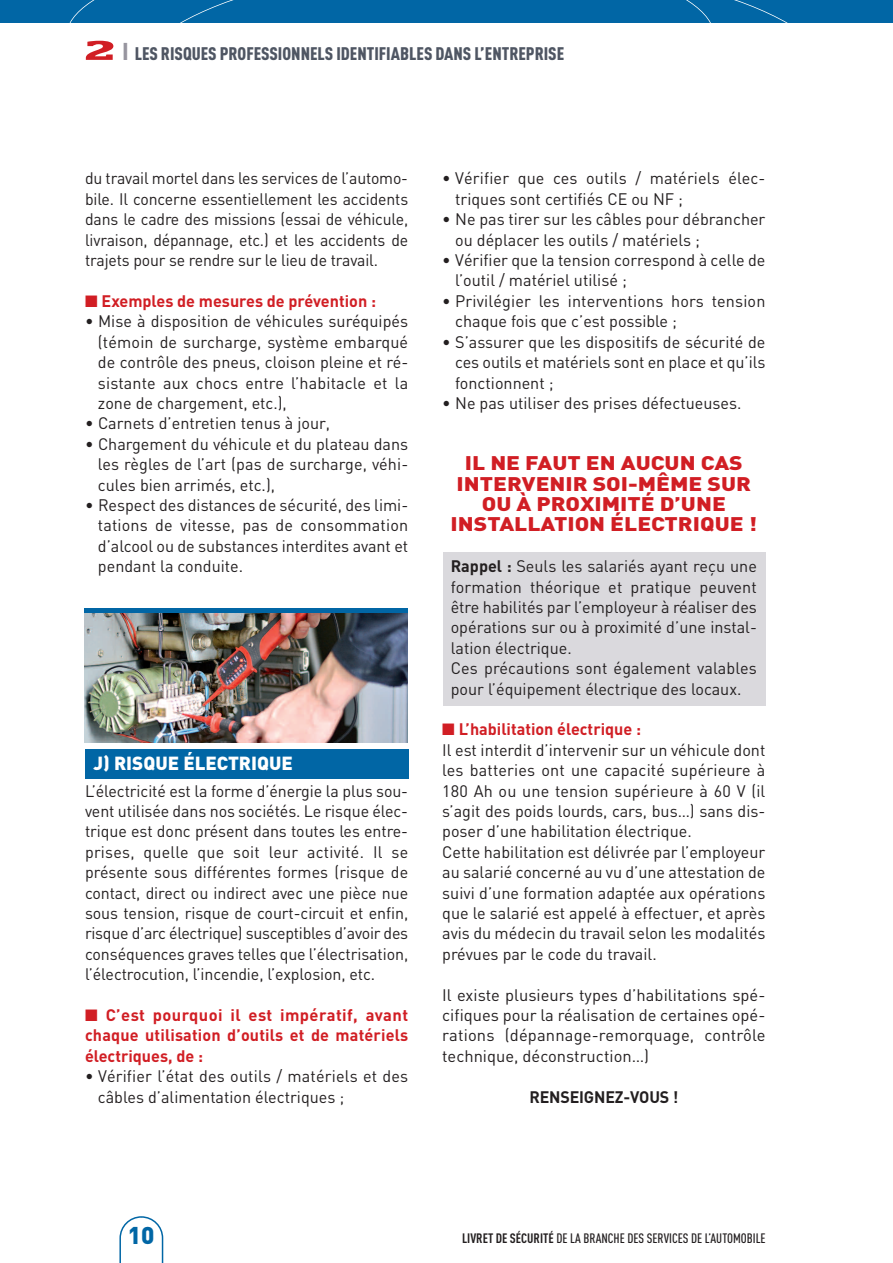
<style>
.page{position:relative;width:893px;height:1263px;background:#fff}
.page>*{position:absolute;margin:0;border:0;box-sizing:border-box;transform-origin:0 0}
.t1{font:900 24px "DIN";color:#0166a5}
.t2{font:900 19.5px/20.4px "DIN";color:#d11e24;text-align:center;scale:1.17 1}
.t3{font:900 18.75px "DIN";color:#fff}
.t4{font:900 18px "DIN Cond";color:#4f5663}
.t5{font:16.5px/20.4px "DIN";color:#231f20}
.t6{font:16.5px/20.4px "DIN";color:#231f20;text-align:justify;scale:.96 1}
.t7{font:700 16.5px/20.4px "DIN";color:#d11e24;text-align:justify}
.t8{font:700 16.5px "DIN";letter-spacing:-.01em;color:#231f20}
.t9{font:500 13.5px "DIN Cond";color:#231f20}
.s1{font-family:"Stag";font-weight:600;font-size:27px;color:#d11e24}
.s2{font-size:24px;color:#97959f}
.s3{font-weight:700}
.s4{color:#d11e24}
.s5{font-weight:700;color:#d11e24}
</style>
<div class="page">
<div style="left:85px;top:750px;width:323px;height:29px;background:#0166a5"></div>
<div style="left:0;top:0;width:893px;height:23px;background:#0166a5"></div>
<div style="left:443px;top:552px;width:322px;height:154px;background:#dad9dd"></div>
<svg style="left:119px;top:1216px;width:44px;height:47px"></svg>
<img style="left:84px;top:613px;width:323px;height:130px">
<hr style="left:84px;top:609px;width:323px;height:4px;background:#0166a5">
<p class="t4" style="left:85px;top:47px;width:481px"><span class="s1">2</span> <span class="s2">I</span> LES RISQUES PROFESSIONNELS IDENTIFIABLES DANS L’ENTREPRISE</p>
<p class="t6" style="left:85px;top:169px;width:338px">du travail mortel dans les services de l’automo&shy;bile. Il concerne essentiellement les accidents dans le cadre des missions (essai de véhicule, livraison, dépannage, etc.) et les accidents de trajets pour se rendre sur le lieu de travail.</p>
<p class="t7" style="left:85px;top:291px;width:292px">■ Exemples de mesures de prévention :</p>
<p class="t5" style="left:98px;top:311px;width:312px;text-align:justify;text-indent:-13px">• Mise à disposition de véhicules suréquipés (témoin de surcharge, système embarqué de contrôle des pneus, cloison pleine et ré&shy;sistante aux chocs entre l’habitacle et la zone de chargement, etc.),</p>
<p class="t5" style="left:85px;top:413px;width:247px">• Carnets d’entretien tenus à jour,</p>
<p class="t5" style="left:98px;top:434px;width:312px;text-align:justify;text-indent:-13px">• Chargement du véhicule et du plateau dans les règles de l’art (pas de surcharge, véhi&shy;cules bien arrimés, etc.),</p>
<p class="t5" style="left:98px;top:495px;width:312px;text-align:justify;text-indent:-13px">• Respect des distances de sécurité, des limi&shy;tations de vitesse, pas de consommation d’alcool ou de substances interdites avant et pendant la conduite.</p>
<p class="t3" style="left:94px;top:753px;width:201px">J) RISQUE ÉLECTRIQUE</p>
<p class="t5" style="left:85px;top:781px;width:325px;text-align:justify">L’électricité est la forme d’énergie la plus sou&shy;vent utilisée dans nos sociétés. Le risque élec&shy;trique est donc présent dans toutes les entre&shy;prises, quelle que soit leur activité. Il se présente sous différentes formes (risque de contact, direct ou indirect avec une pièce nue sous tension, risque de court-circuit et enfin, risque d’arc électrique) susceptibles d’avoir des conséquences graves telles que l’électrisation, l’électrocution, l’incendie, l’explosion, etc.</p>
<p class="t7" style="left:85px;top:1005px;width:325px">■ C’est pourquoi il est impératif, avant chaque utilisation d’outils et de matériels électriques, de :</p>
<p class="t5" style="left:98px;top:1066px;width:312px;text-indent:-13px">• Vérifier l’état des outils / matériels et des câbles d’alimentation électriques ;</p>
<p class="t5" style="left:455px;top:169px;width:312px;text-indent:-13px">• Vérifier que ces outils / matériels élec&shy;triques sont certifiés CE ou NF ;</p>
<p class="t5" style="left:455px;top:209px;width:312px;text-indent:-13px">• Ne pas tirer sur les câbles pour débrancher ou déplacer les outils / matériels ;</p>
<p class="t5" style="left:455px;top:250px;width:312px;text-indent:-13px">• Vérifier que la tension correspond à celle de l’outil / matériel utilisé ;</p>
<p class="t5" style="left:455px;top:291px;width:312px;text-indent:-13px">• Privilégier les interventions hors tension chaque fois que c’est possible ;</p>
<p class="t5" style="left:455px;top:332px;width:312px;text-align:justify;text-indent:-13px">• S’assurer que les dispositifs de sécurité de ces outils et matériels sont en place et qu’ils fonctionnent ;</p>
<p class="t5" style="left:442px;top:393px;width:301px">• Ne pas utiliser des prises défectueuses.</p>
<p class="t2" style="left:451px;top:453px;width:263px">IL NE FAUT EN AUCUN CAS<br>INTERVENIR SOI-MÊME SUR<br>OU À PROXIMITÉ D’UNE<br>INSTALLATION ÉLECTRIQUE !</p>
<p class="t5" style="left:451px;top:556px;width:308px"><span class="s3">Rappel :</span> Seuls les salariés ayant reçu une formation théorique et pratique peuvent être habilités par l’employeur à réaliser des opérations sur ou à proximité d’une instal&shy;lation électrique.<br>Ces précautions sont également valables pour l’équipement électrique des locaux.</p>
<p class="t5" style="left:442px;top:719px;width:325px"><span class="s4">■</span> <span class="s5">L’habilitation électrique :<br></span>Il est interdit d’intervenir sur un véhicule dont les batteries ont une capacité supérieure à 180 Ah ou une tension supérieure à 60 V (il s’agit des poids lourds, cars, bus…) sans dis&shy;poser d’une habilitation électrique.<br>Cette habilitation est délivrée par l’employeur au salarié concerné au vu d’une attestation de suivi d’une formation adaptée aux opérations que le salarié est appelé à effectuer, et après avis du médecin du travail selon les modalités prévues par le code du travail.</p>
<p class="t5" style="left:442px;top:985px;width:325px;text-align:justify">Il existe plusieurs types d’habilitations spé&shy;cifiques pour la réalisation de certaines opé&shy;rations (dépannage-remorquage, contrôle technique, déconstruction…)</p>
<p class="t8" style="left:529px;top:1087px;width:150px">RENSEIGNEZ-VOUS !</p>
<h1 class="t1" style="left:128px;top:1222px;width:28px">10</h1>
<p class="t9" style="left:462px;top:1234px;width:305px"><span class="s3">LIVRET DE SÉCURITÉ</span> DE LA BRANCHE DES SERVICES DE L’AUTOMOBILE</p>
</div>
